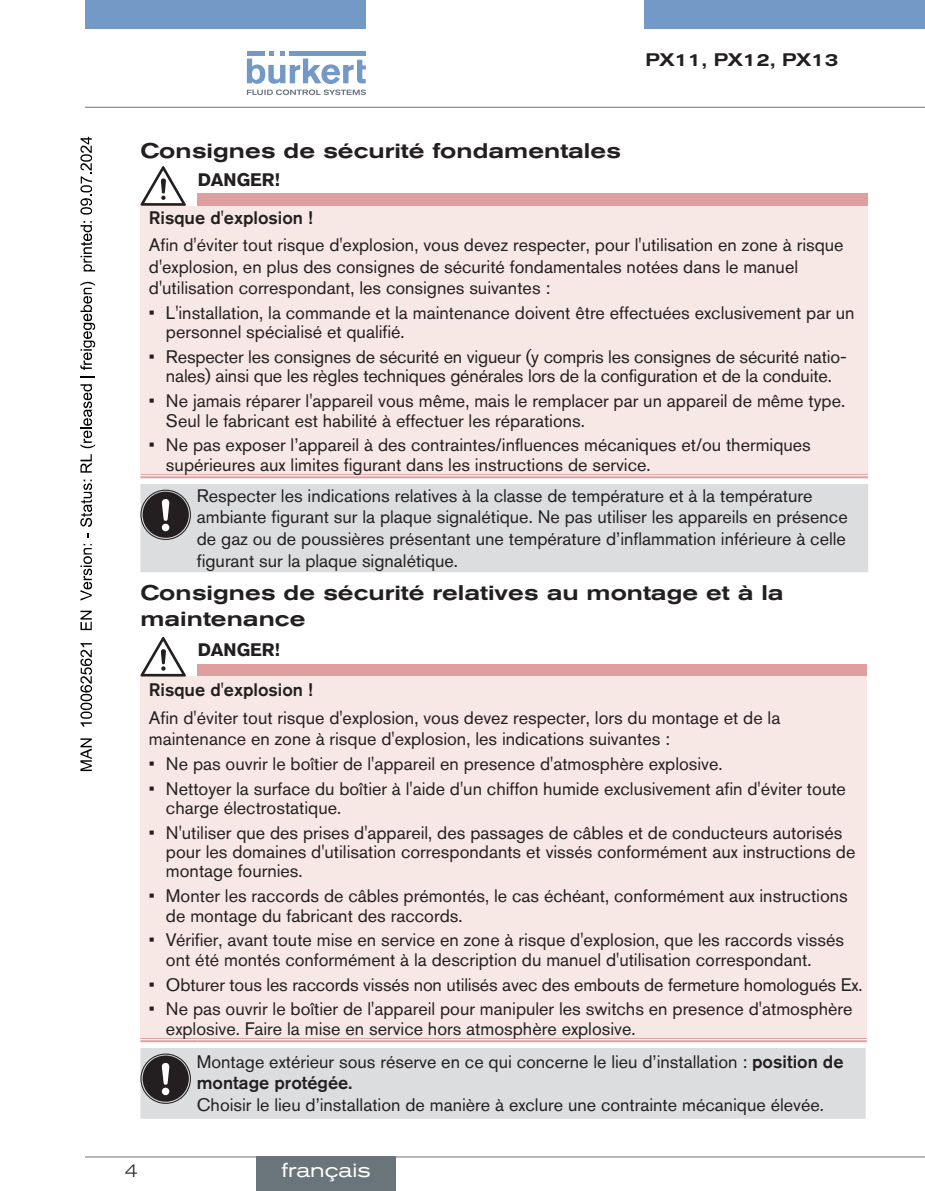
<style>
.page{position:relative;width:925px;height:1191px;background:#fff}
.page>*{position:absolute;margin:0;border:0;box-sizing:border-box;transform-origin:0 0}
.t1{font:500 expanded 21px/25.2px "Akzidenz Grotesk BQ";color:#231f20}
.t2{font:expanded 20px "Akzidenz Grotesk BQ";color:#fff}
.t3{font:18px/19.2px "Akzidenz Grotesk BQ";color:#231f20}
.t4{font:500 18px "Akzidenz Grotesk BQ";color:#231f20}
.t5{font:500 expanded 18px "Akzidenz Grotesk BQ";color:#231f20}
.t6{font:700 18px "Akzidenz Grotesk BQ";color:#231f20}
.t7{font:300 expanded 18px "Akzidenz Grotesk BQ";color:#231f20}
.s1{font-weight:500}
</style>
<div class="page">
<div style="left:85px;top:0;width:281px;height:28px;background:#739ac7"></div>
<svg style="left:247px;top:51px;width:119px;height:44px"></svg>
<div style="left:643px;top:0;width:281px;height:28px;background:#739ac7"></div>
<hr style="left:85px;top:107px;width:839px;height:1px;background:#6a747b">
<hr style="left:85px;top:1156px;width:839px;height:1px;background:#6a747b">
<div style="left:257px;top:1157px;width:138px;height:34px;background:#6a747b"></div>
<div style="left:198px;top:193px;width:669px;height:13px;background:#df9f9e"></div>
<div style="left:140px;top:206px;width:727px;height:270px;background:#f7e7e5"></div>
<hr style="left:140px;top:474px;width:58px;height:4px;background:#faf1f0">
<hr style="left:198px;top:474px;width:669px;height:4px;background:#faf1f0">
<hr style="left:140px;top:474px;width:58px;height:1px;background:#df9f9e">
<hr style="left:140px;top:476px;width:58px;height:2px;background:#df9f9e">
<hr style="left:198px;top:474px;width:669px;height:1px;background:#df9f9e">
<hr style="left:198px;top:476px;width:669px;height:2px;background:#df9f9e">
<svg style="left:140px;top:166px;width:46px;height:40px"></svg>
<div style="left:140px;top:484px;width:727px;height:88px;background:#dcddde"></div>
<div style="left:140px;top:489px;width:51px;height:51px;border:1px solid #231f20;border-radius:50%"></div>
<div style="left:142px;top:491px;width:47px;height:47px;background:#231f20;border-radius:50%"></div>
<div style="left:162px;top:524px;width:7px;height:7px;background:#fff;border-radius:50%"></div>
<svg style="left:162px;top:499px;width:7px;height:22px"></svg>
<div style="left:198px;top:664px;width:668px;height:12px;background:#df9f9e"></div>
<div style="left:140px;top:676px;width:726px;height:364px;background:#f7e7e5"></div>
<hr style="left:140px;top:1038px;width:58px;height:4px;background:#fff">
<hr style="left:198px;top:1038px;width:668px;height:4px;background:#fff">
<hr style="left:140px;top:1038px;width:58px;height:1px;background:#df9f9e">
<hr style="left:140px;top:1040px;width:58px;height:2px;background:#df9f9e">
<hr style="left:198px;top:1038px;width:668px;height:1px;background:#df9f9e">
<hr style="left:198px;top:1040px;width:668px;height:2px;background:#df9f9e">
<svg style="left:140px;top:637px;width:46px;height:39px"></svg>
<div style="left:140px;top:1048px;width:725px;height:70px;background:#dcddde"></div>
<div style="left:140px;top:1053px;width:51px;height:50px;border:1px solid #231f20;border-radius:50%"></div>
<div style="left:142px;top:1055px;width:47px;height:46px;background:#231f20;border-radius:50%"></div>
<div style="left:162px;top:1087px;width:7px;height:8px;background:#fff;border-radius:50%"></div>
<svg style="left:162px;top:1062px;width:7px;height:22px"></svg>
<svg style="left:80px;top:738px;width:12px;height:33px"></svg>
<svg style="left:80px;top:643px;width:12px;height:83px"></svg>
<svg style="left:80px;top:610px;width:12px;height:20px"></svg>
<svg style="left:80px;top:544px;width:12px;height:56px"></svg>
<svg style="left:80px;top:479px;width:12px;height:48px"></svg>
<svg style="left:80px;top:454px;width:12px;height:18px"></svg>
<svg style="left:80px;top:384px;width:15px;height:64px"></svg>
<svg style="left:80px;top:376px;width:15px;height:1px"></svg>
<svg style="left:80px;top:282px;width:15px;height:88px"></svg>
<svg style="left:80px;top:221px;width:15px;height:50px"></svg>
<svg style="left:80px;top:137px;width:12px;height:77px"></svg>
<p class="t5" style="left:645px;top:49px;width:194px">PX11, PX12, PX13</p>
<p class="t1" style="left:140px;top:138px;width:482px">Consignes de sécurité fondamentales</p>
<p class="t6" style="left:198px;top:169px;width:84px">DANGER!</p>
<p class="t4" style="left:149px;top:206px;width:165px">Risque d'explosion !</p>
<p class="t3" style="left:149px;top:234px;width:695px;line-height:21.6px">Afin d'éviter tout risque d'explosion, vous devez respecter, pour l'utilisation en zone à risque d'explosion, en plus des consignes de sécurité fondamentales notées dans le manuel d'utilisation correspondant, les consignes suivantes :</p>
<p class="t3" style="left:166px;top:303px;width:690px;text-indent:-17px">• L'installation, la commande et la maintenance doivent être effectuées exclusivement par un personnel spécialisé et qualifié.</p>
<p class="t3" style="left:149px;top:347px;width:699px;text-align:center">• Respecter les consignes de sécurité en vigueur (y compris les consignes de sécurité natio&shy;nales) ainsi que les règles techniques générales lors de la configuration et de la conduite.</p>
<p class="t3" style="left:166px;top:391px;width:680px;text-indent:-17px">• Ne jamais réparer l'appareil vous même, mais le remplacer par un appareil de même type.<br>Seul le fabricant est habilité à effectuer les réparations.</p>
<p class="t3" style="left:166px;top:435px;width:646px;text-indent:-17px">• Ne pas exposer l’appareil à des contraintes/influences mécaniques et/ou thermiques supérieures aux limites figurant dans les instructions de service.</p>
<p class="t3" style="left:197px;top:484px;width:652px;line-height:21.6px">Respecter les indications relatives à la classe de température et à la température ambiante figurant sur la plaque signalétique. Ne pas utiliser les appareils en présence de gaz ou de poussières présentant une température d’inflammation inférieure à celle figurant sur la plaque signalétique.</p>
<p class="t1" style="left:140px;top:580px;width:644px">Consignes de sécurité relatives au montage et à la maintenance</p>
<p class="t6" style="left:198px;top:639px;width:84px">DANGER!</p>
<p class="t4" style="left:149px;top:679px;width:165px">Risque d'explosion !</p>
<p class="t3" style="left:149px;top:706px;width:632px;line-height:21.6px">Afin d'éviter tout risque d'explosion, vous devez respecter, lors du montage et de la maintenance en zone à risque d'explosion, les indications suivantes :</p>
<p class="t3" style="left:149px;top:754px;width:575px">• Ne pas ouvrir le boîtier de l'appareil en presence d'atmosphère explosive.</p>
<p class="t3" style="left:166px;top:779px;width:681px;text-indent:-17px">• Nettoyer la surface du boîtier à l'aide d'un chiffon humide exclusivement afin d'éviter toute charge électrostatique.</p>
<p class="t3" style="left:166px;top:823px;width:690px;text-indent:-17px">• N'utiliser que des prises d'appareil, des passages de câbles et de conducteurs autorisés pour les domaines d'utilisation correspondants et vissés conformément aux instructions de montage fournies.</p>
<p class="t3" style="left:166px;top:886px;width:683px;text-indent:-17px">• Monter les raccords de câbles prémontés, le cas échéant, conformément aux instructions de montage du fabricant des raccords.</p>
<p class="t3" style="left:166px;top:930px;width:679px;text-indent:-17px">• Vérifier, avant toute mise en service en zone à risque d'explosion, que les raccords vissés ont été montés conformément à la description du manuel d'utilisation correspondant.</p>
<p class="t3" style="left:149px;top:974px;width:714px">• Obturer tous les raccords vissés non utilisés avec des embouts de fermeture homologués Ex.</p>
<p class="t3" style="left:166px;top:999px;width:687px;text-indent:-17px">• Ne pas ouvrir le boîtier de l'appareil pour manipuler les switchs en presence d'atmosphère explosive. Faire la mise en service hors atmosphère explosive.</p>
<p class="t3" style="left:197px;top:1050px;width:648px;line-height:21.6px">Montage extérieur sous réserve en ce qui concerne le lieu d’installation : <span class="s1">position de montage protégée.</span></p>
<p class="t3" style="left:197px;top:1094px;width:628px">Choisir le lieu d’installation de manière à exclure une contrainte mécanique élevée.</p>
<p class="t7" style="left:125px;top:1160px;width:15px">4</p>
<p class="t2" style="left:282px;top:1158px;width:90px">français</p>
</div>
